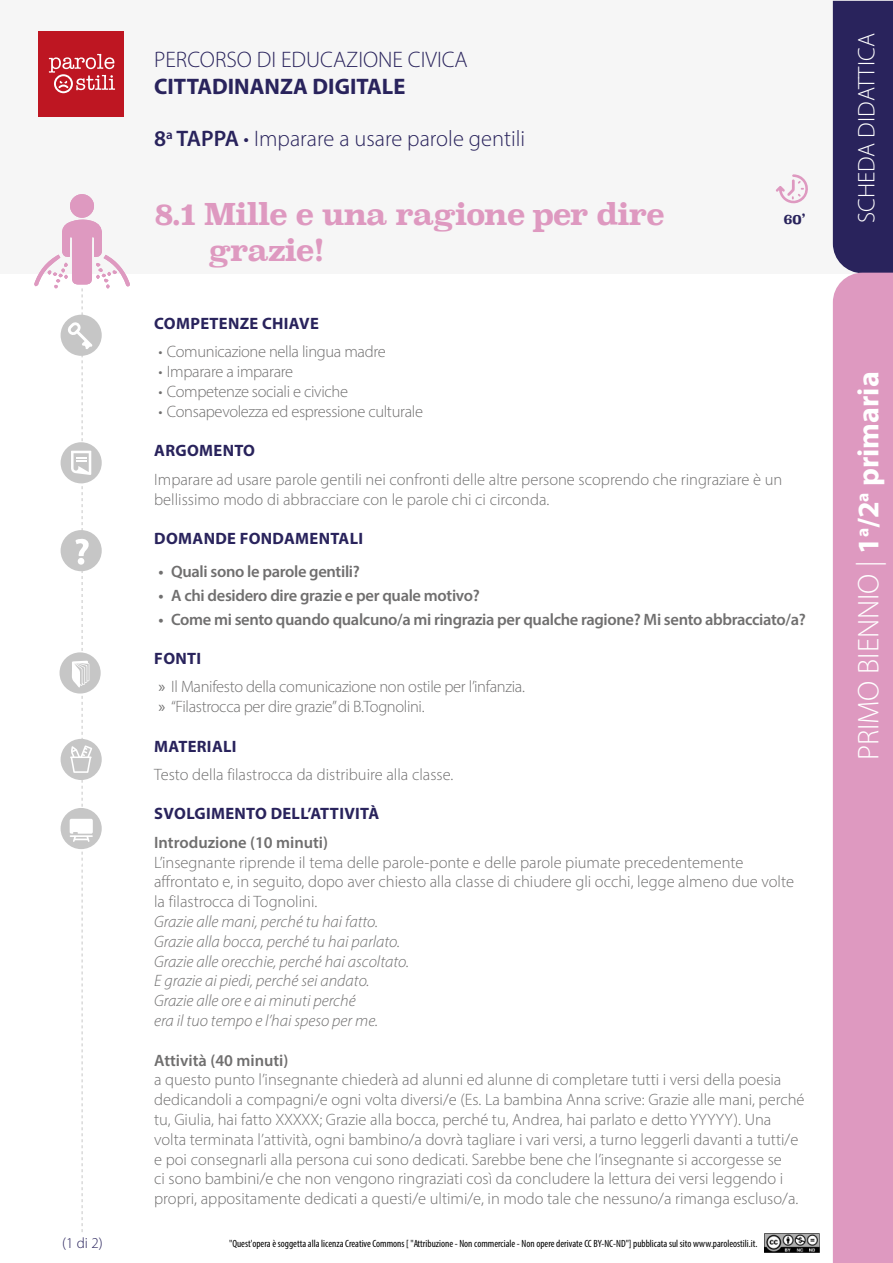
<style>
.page{position:relative;width:893px;height:1263px;background:#fff}
.page>*{position:absolute;margin:0;border:0;box-sizing:border-box;transform-origin:0 0}
.t1{font:700 30px/36px "Superclarendon";letter-spacing:-.05em;color:#de99c0}
.t2{font:300 30px "Myriad Pro";color:#fff}
.t3{font:300 24px "Myriad Pro";color:#fff}
.t4{font:300 22.5px "Myriad Pro";color:#29235c}
.t5{font:700 22.5px "Myriad Pro";color:#29235c}
.t6{font:300 16.5px/19.8px "Myriad Pro";color:#706f6f}
.t7{font:300 16.5px/28.3px "Myriad Pro";letter-spacing:-.02em;color:#706f6f}
.t8{font:italic 300 16.5px/19.8px "Myriad Pro";color:#706f6f}
.t9{font:600 16.5px "Myriad Pro";letter-spacing:-.02em;color:#706f6f}
.t10{font:700 16.5px "Myriad Pro";letter-spacing:.02em;color:#29235c}
.t11{font:600 16.5px "Myriad Pro";color:#706f6f}
.t12{font:300 15px "Myriad Pro";color:#29235c}
.t13{font:700 13.5px "Superclarendon";color:#29235c}
.t14{font:condensed 10.5px "Myriad Pro";color:#000}
.s1{font-weight:600}
.s2{font-weight:700;color:#29235c}
.s3{font-weight:400}
.s4{font-weight:700}
</style>
<div class="page">
<img style="left:765px;top:1233px;width:54px;height:19px">
<div style="left:0;top:0;width:893px;height:273px;background:#f6f6f6"></div>
<div style="left:833px;top:1px;width:60px;height:272px;background:#29235c"></div>
<div style="left:833px;top:273px;width:60px;height:990px;background:#de99c0"></div>
<div style="left:38px;top:31px;width:86px;height:86px;background:#be1622"></div>
<svg style="left:49px;top:54px;width:66px;height:39px"></svg>
<svg style="left:776px;top:174px;width:32px;height:30px"></svg>
<svg style="left:34px;top:194px;width:96px;height:1038px"></svg>
<p class="t12" style="left:62px;top:1234px;width:42px">(1 di 2)</p>
<h3 class="t4" style="left:154px;top:46px;width:315px">PERCORSO DI EDUCAZIONE CIVICA</h3>
<h3 class="t5" style="left:154px;top:72px;width:253px">CITTADINANZA DIGITALE</h3>
<h3 class="t4" style="left:154px;top:125px;width:373px"><span class="s1">8</span><sup>a</sup> <span class="s1">TAPPA</span> • Imparare a usare parole gentili</h3>
<h1 class="t1" style="left:208px;top:197px;width:458px;text-indent:-54px">8.1 Mille e una ragione per dire grazie!</h1>
<p class="t13" style="left:783px;top:209px;width:23px">60’</p>
<p class="t10" style="left:154px;top:313px;width:166px">COMPETENZE CHIAVE</p>
<p class="t7" style="left:158px;top:338px;width:229px">• Comunicazione nella lingua madre</p>
<p class="t7" style="left:158px;top:357px;width:136px">• Imparare a imparare</p>
<p class="t7" style="left:158px;top:377px;width:191px">• Competenze sociali e civiche</p>
<p class="t7" style="left:158px;top:397px;width:266px">• Consapevolezza ed espressione culturale</p>
<p class="t10" style="left:154px;top:440px;width:102px">ARGOMENTO</p>
<p class="t6" style="left:154px;top:469px;width:630px">Imparare ad usare parole gentili nei confronti delle altre persone scoprendo che ringraziare è un bellissimo modo di abbracciare con le parole chi ci circonda.</p>
<p class="t10" style="left:154px;top:528px;width:210px">DOMANDE FONDAMENTALI</p>
<p class="t9" style="left:158px;top:560px;width:203px">• Quali sono le parole gentili?</p>
<p class="t9" style="left:158px;top:584px;width:323px">• A chi desidero dire grazie e per quale motivo?</p>
<p class="t9" style="left:158px;top:608px;width:649px">• Come mi sento quando qualcuno/a mi ringrazia per qualche ragione? Mi sento abbracciato/a?</p>
<p class="t7" style="left:154px;top:644px;width:372px"><span class="s2">FONTI<br></span><span class="s3">»</span> Il Manifesto della comunicazione non ostile per l’infanzia.</p>
<p class="t7" style="left:158px;top:692px;width:268px"><span class="s3">»</span> “Filastrocca per dire grazie” di B.Tognolini.</p>
<p class="t10" style="left:154px;top:735px;width:84px">MATERIALI</p>
<p class="t6" style="left:154px;top:764px;width:301px">Testo della filastrocca da distribuire alla classe.</p>
<p class="t10" style="left:154px;top:803px;width:226px">SVOLGIMENTO DELL’ATTIVITÀ</p>
<p class="t11" style="left:154px;top:832px;width:176px">Introduzione (10 minuti)</p>
<p class="t6" style="left:154px;top:852px;width:641px">L’insegnante riprende il tema delle parole-ponte e delle parole piumate precedentemente affrontato e, in seguito, dopo aver chiesto alla classe di chiudere gli occhi, legge almeno due volte la filastrocca di Tognolini.</p>
<p class="t8" style="left:154px;top:911px;width:256px">Grazie alle mani, perché tu hai fatto.<br>Grazie alla bocca, perché tu hai parlato.<br>Grazie alle orecchie, perché hai ascoltato.<br>E grazie ai piedi, perché sei andato.<br>Grazie alle ore e ai minuti perché<br>era il tuo tempo e l’hai speso per me.</p>
<p class="t11" style="left:154px;top:1049px;width:136px">Attività (40 minuti)</p>
<p class="t6" style="left:154px;top:1070px;width:652px">a questo punto l’insegnante chiederà ad alunni ed alunne di completare tutti i versi della poesia dedicandoli a compagni/e ogni volta diversi/e (Es. La bambina Anna scrive: Grazie alle mani, perché tu, Giulia, hai fatto XXXXX; Grazie alla bocca, perché tu, Andrea, hai parlato e detto YYYYY). Una volta terminata l’attività, ogni bambino/a dovrà tagliare i vari versi, a turno leggerli davanti a tutti/e e poi consegnarli alla persona cui sono dedicati. Sarebbe bene che l’insegnante si accorgesse se<br>ci sono bambini/e che non vengono ringraziati così da concludere la lettura dei versi leggendo i propri, appositamente dedicati a questi/e ultimi/e, in modo tale che nessuno/a rimanga escluso/a.</p>
<p class="t14" style="left:229px;top:1237px;width:530px">"Quest'opera è soggetta alla licenza Creative Commons [ "Attribuzione - Non commerciale - Non opere derivate CC BY-NC-ND"] pubblicata sul sito www.paroleostili.it.</p>
<h2 class="t3" style="left:852px;top:223px;width:191px;rotate:-90deg">SCHEDA DIDATTICA</h2>
<h1 class="t2" style="left:851px;top:760px;width:390px;rotate:-90deg">PRIMO BIENNIO | <span class="s4">1</span><sup>a</sup><span class="s4">/2</span><sup>a</sup> <span class="s4">primaria</span></h1>
</div>
